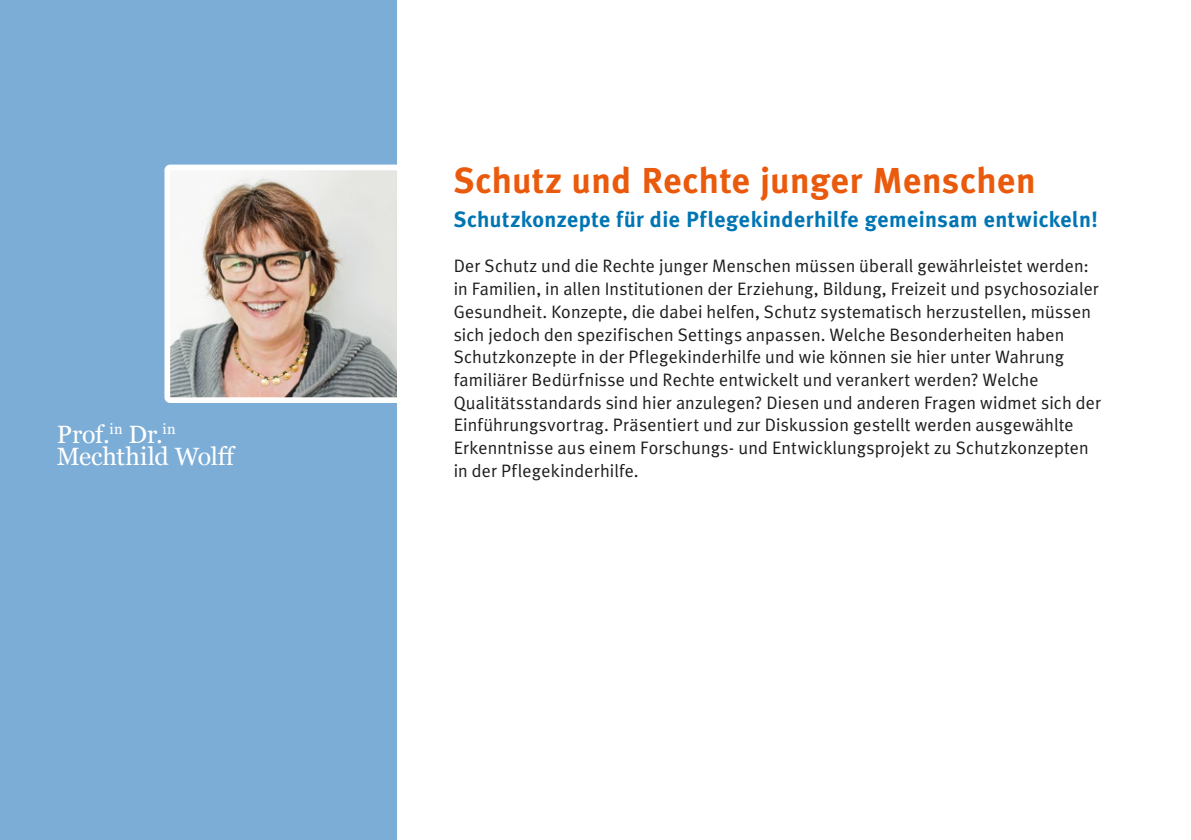
<style>
.page{position:relative;width:1191px;height:840px;background:#fff}
.page>*{position:absolute;margin:0;border:0;box-sizing:border-box;transform-origin:0 0}
.t1{font:700 36px "Meta Plus";letter-spacing:.015em;color:#ea5a0c}
.t2{font:25px/22.6px "Georgia";letter-spacing:-.005em;color:#fff}
.t3{font:700 22px "Meta Plus";letter-spacing:.02em;color:#0075b3}
.t4{font:18px/22.6px "Meta Plus";letter-spacing:.01em;color:#1d1d1c}
</style>
<div class="page">
<div style="left:0;top:0;width:397px;height:839px;background:#7cadd6"></div>
<img style="left:171px;top:171px;width:225px;height:225px">
<div style="left:164px;top:164px;width:239px;height:239px;border:6px solid #fff;border-radius:3px"></div>
<h2 class="t2" style="left:57px;top:421px;width:181px">Prof.<sup>in</sup> Dr.<sup>in<br></sup>Mechthild Wolff</h2>
<h1 class="t1" style="left:454px;top:159px;width:583px">Schutz und Rechte junger Menschen</h1>
<p class="t3" style="left:454px;top:206px;width:645px">Schutzkonzepte für die Pflegekinderhilfe gemeinsam entwickeln!</p>
<p class="t4" style="left:454px;top:254px;width:649px">Der Schutz und die Rechte junger Menschen müssen überall gewährleistet werden: in Familien, in allen Institutionen der Erziehung, Bildung, Freizeit und psychosozialer Gesundheit. Konzepte, die dabei helfen, Schutz systematisch herzustellen, müssen sich jedoch den spezifischen Settings anpassen. Welche Besonderheiten haben Schutzkonzepte in der Pflegekinderhilfe und wie können sie hier unter Wahrung familiärer Bedürfnisse und Rechte entwickelt und verankert werden? Welche Qualitätsstandards sind hier anzulegen? Diesen und anderen Fragen widmet sich der Einführungsvortrag. Präsentiert und zur Diskussion gestellt werden ausgewählte Erkenntnisse aus einem Forschungs- und Entwicklungsprojekt zu Schutzkonzepten in der Pflegekinderhilfe.</p>
</div>
